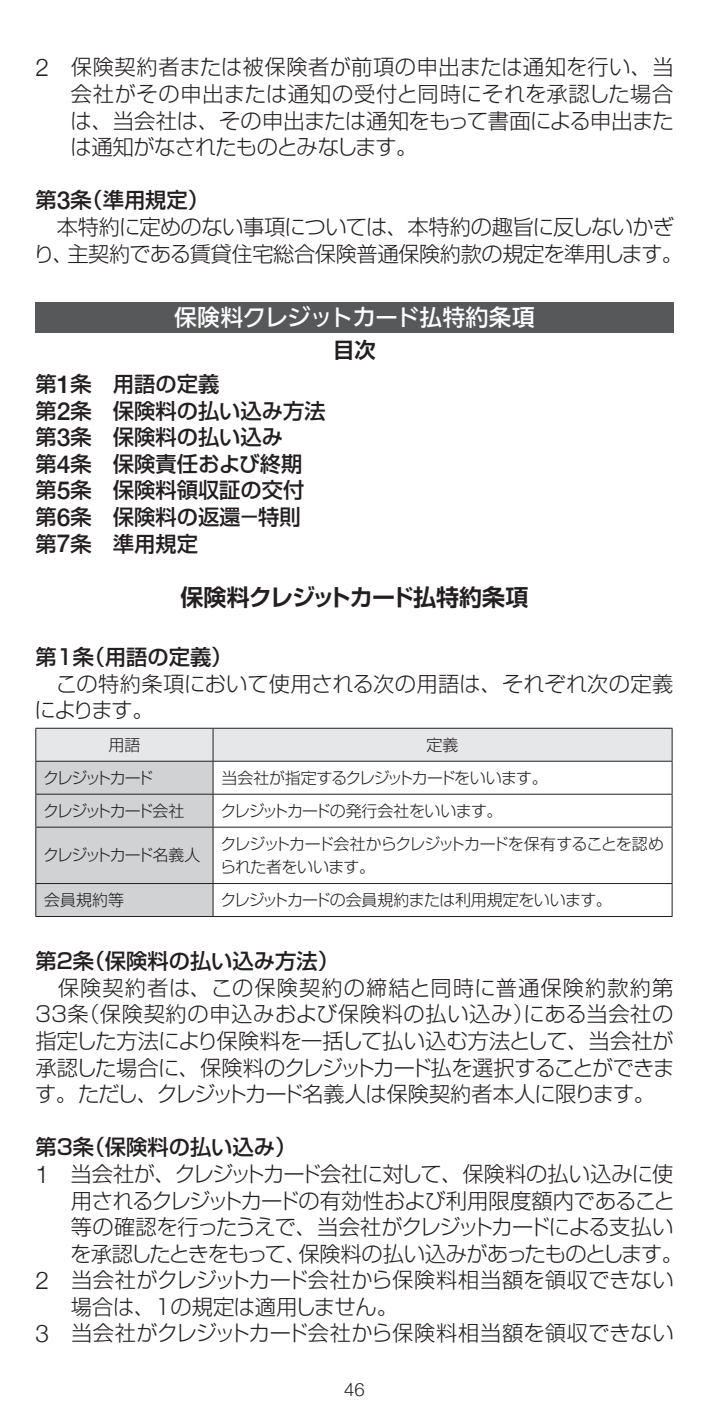
<style>
.page{position:relative;width:709px;height:1418px;background:#fff}
.page>*{position:absolute;margin:0;border:0;box-sizing:border-box;transform-origin:0 0}
.t1{font:500 23px "Iwa UD Go Dsp Pro";letter-spacing:-.015em;color:#fff}
.t2{font:700 23px "Shin Go Pro De";letter-spacing:-.03em;color:#231f20}
.t3{font:300 21.25px/26.5px "Shin Go Pro";letter-spacing:-.02em;color:#231f20;text-align:justify}
.t4{font:500 21.25px/26.5px "Shin Go Pro";color:#231f20}
.t5{font:300 21.25px "Shin Go Pro";letter-spacing:.005em;color:#231f20}
.t6{font:300 21.25px/26.5px "Shin Go Pro";color:#231f20}
.t7{font:300 21.25px "Shin Go Pro";letter-spacing:-.055em;color:#231f20}
.t8{font:300 21.25px "Shin Go Pro";letter-spacing:-.06em;color:#231f20}
.t9{font:700 21.25px "Shin Go Pro De";color:#231f20}
.t10{font:300 18.25px "Helvetica Neue";color:#231f20}
.t11{font:300 16px/23.5px "Shin Go Pro";letter-spacing:-.045em;color:#231f20}
.t12{font:300 16px "Shin Go Pro";letter-spacing:-.095em;color:#231f20}
.t13{font:300 16px "Shin Go Pro";letter-spacing:-.1em;color:#231f20}
.t14{font:300 16px "Shin Go Pro";letter-spacing:-.14em;color:#231f20}
.s1{font-family:"Helvetica Neue";font-size:24.5px}
.s2{font-weight:500}
.s3{font-family:"Helvetica Neue";font-weight:500;font-size:24.75px}
.s4{font-family:"Helvetica Neue";font-size:24.75px}
</style>
<div class="page">
<div style="left:35px;top:302px;width:638px;height:30px;background:#57585a"></div>
<svg style="left:36px;top:728px;width:635px;height:188px"></svg>
<hr style="left:35px;top:727px;width:178px;height:1px;background:#231f20">
<hr style="left:35px;top:728px;width:1px;height:33px;background:#231f20">
<hr style="left:213px;top:727px;width:459px;height:1px;background:#231f20">
<hr style="left:213px;top:728px;width:1px;height:33px;background:#231f20">
<hr style="left:671px;top:728px;width:1px;height:33px;background:#231f20">
<hr style="left:35px;top:760px;width:178px;height:1px;background:#231f20">
<hr style="left:35px;top:761px;width:1px;height:32px;background:#231f20">
<hr style="left:213px;top:760px;width:459px;height:1px;background:#231f20">
<hr style="left:213px;top:761px;width:1px;height:32px;background:#231f20">
<hr style="left:671px;top:761px;width:1px;height:32px;background:#231f20">
<hr style="left:35px;top:793px;width:178px;height:1px;background:#231f20">
<hr style="left:35px;top:794px;width:1px;height:32px;background:#231f20">
<hr style="left:213px;top:793px;width:459px;height:1px;background:#231f20">
<hr style="left:213px;top:794px;width:1px;height:32px;background:#231f20">
<hr style="left:671px;top:794px;width:1px;height:32px;background:#231f20">
<hr style="left:35px;top:826px;width:178px;height:1px;background:#231f20">
<hr style="left:35px;top:827px;width:1px;height:56px;background:#231f20">
<hr style="left:213px;top:826px;width:459px;height:1px;background:#231f20">
<hr style="left:213px;top:827px;width:1px;height:56px;background:#231f20">
<hr style="left:671px;top:827px;width:1px;height:56px;background:#231f20">
<hr style="left:35px;top:883px;width:178px;height:1px;background:#231f20">
<hr style="left:35px;top:883px;width:1px;height:33px;background:#231f20">
<hr style="left:213px;top:883px;width:459px;height:1px;background:#231f20">
<hr style="left:213px;top:883px;width:1px;height:33px;background:#231f20">
<hr style="left:671px;top:883px;width:1px;height:33px;background:#231f20">
<hr style="left:35px;top:916px;width:178px;height:1px;background:#231f20">
<hr style="left:213px;top:916px;width:459px;height:1px;background:#231f20">
<p class="t3" style="left:70px;top:51px;width:605px;text-indent:-35px"><span class="s1">2</span>　保険契約者または被保険者が前項の申出または通知を行い、当会社がその申出または通知の受付と同時にそれを承認した場合は、当会社は、その申出または通知をもって書面による申出または通知がなされたものとみなします。</p>
<p class="t3" style="left:34px;top:184px;width:651px;text-align:left"><span class="s2">第</span><span class="s3">3</span><span class="s2">条（準用規定）<br></span>　本特約に定めのない事項については、本特約の趣旨に反しないかぎり、主契約である賃貸住宅総合保険普通保険約款の規定を準用します。</p>
<p class="t1" style="left:174px;top:300px;width:362px">保険料クレジットカード払特約条項</p>
<p class="t9" style="left:333px;top:333px;width:44px">目次</p>
<p class="t4" style="left:35px;top:368px;width:292px">第<span class="s4">1</span>条　用語の定義<br>第<span class="s4">2</span>条　保険料の払い込み方法第<span class="s4">3</span>条　保険料の払い込み<br>第<span class="s4">4</span>条　保険責任および終期第<span class="s4">5</span>条　保険料領収証の交付第<span class="s4">6</span>条　保険料の返還－特則第<span class="s4">7</span>条　準用規定</p>
<p class="t2" style="left:181px;top:578px;width:349px">保険料クレジットカード払特約条項</p>
<p class="t4" style="left:35px;top:641px;width:199px">第１条（用語の定義）</p>
<p class="t6" style="left:35px;top:667px;width:640px">　この特約条項において使用される次の用語は、それぞれ次の定義によります。</p>
<p class="t11" style="left:108px;top:731px;width:33px">用語</p>
<p class="t11" style="left:426px;top:731px;width:33px">定義</p>
<p class="t14" style="left:43px;top:764px;width:111px">クレジットカード</p>
<p class="t11" style="left:221px;top:764px;width:328px">当会社が指定するクレジットカードをいいます。</p>
<p class="t13" style="left:43px;top:797px;width:143px">クレジットカード会社</p>
<p class="t11" style="left:220px;top:797px;width:283px">クレジットカードの発行会社をいいます。</p>
<p class="t12" style="left:43px;top:842px;width:159px">クレジットカード名義人</p>
<p class="t11" style="left:220px;top:830px;width:445px">クレジットカード会社からクレジットカードを保有することを認められた者をいいます。</p>
<p class="t11" style="left:44px;top:886px;width:81px">会員規約等</p>
<p class="t11" style="left:220px;top:886px;width:393px">クレジットカードの会員規約または利用規定をいいます。</p>
<p class="t4" style="left:35px;top:945px;width:305px">第２条（保険料の払い込み方法）</p>
<p class="t3" style="left:32px;top:971px;width:643px">　保険契約者は、この保険契約の締結と同時に普通保険約款約第３３条（保険契約の申込みおよび保険料の払い込み）にある当会社の指定した方法により保険料を一括して払い込む方法として、当会社が承認した場合に、保険料のクレジットカード払を選択することができます。ただし、クレジットカード名義人は保険契約者本人に限ります。</p>
<p class="t4" style="left:35px;top:1131px;width:262px">第３条（保険料の払い込み）</p>
<p class="t3" style="left:35px;top:1157px;width:639px"><span class="s1">1</span>　当会社が、クレジットカード会社に対して、保険料の払い込みに使</p>
<p class="t3" style="left:71px;top:1184px;width:605px">用されるクレジットカードの有効性および利用限度額内であること</p>
<p class="t8" style="left:71px;top:1209px;width:604px">等の確認を行ったうえで、当会社がクレジットカードによる支払い</p>
<p class="t7" style="left:70px;top:1236px;width:614px">を承認したときをもって、保険料の払い込みがあったものとします。</p>
<p class="t5" style="left:35px;top:1262px;width:639px"><span class="s1">2</span>　当会社がクレジットカード会社から保険料相当額を領収できない</p>
<p class="t3" style="left:71px;top:1290px;width:329px">場合は、１の規定は適用しません。</p>
<p class="t5" style="left:35px;top:1315px;width:639px"><span class="s1">3</span>　当会社がクレジットカード会社から保険料相当額を領収できない</p>
<p class="t10" style="left:344px;top:1374px;width:22px">46</p>
</div>
